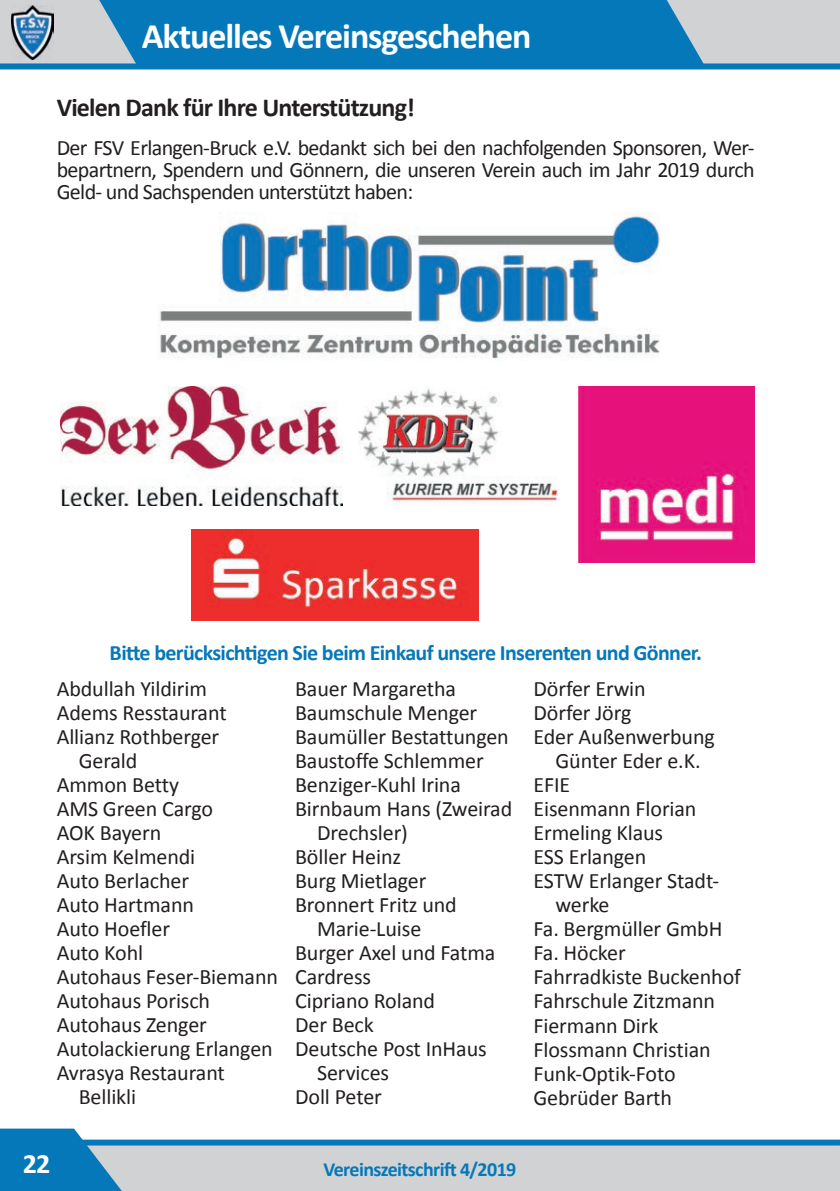
<style>
.page{position:relative;width:840px;height:1191px;background:#fff}
.page>*{position:absolute;margin:0;border:0;box-sizing:border-box;transform-origin:0 0}
.t1{font:700 36px "Calibri";letter-spacing:-.03em;color:#fff}
.t2{font:700 28px "Calibri";color:#fff}
.t3{font:700 26px "Calibri";letter-spacing:-.03em;color:#231f20}
.t4{font:22px/22px "Calibri";letter-spacing:-.005em;color:#231f20;text-align:justify}
.t5{font:700 22px "Calibri";letter-spacing:-.03em;color:#0578b9}
.t6{font:700 20px "Calibri";letter-spacing:-.03em;color:#0578b9}
</style>
<div class="page">
<div style="left:0;top:0;width:839px;height:63px;background:#d1d2d4"></div>
<img style="left:12px;top:6px;width:41px;height:54px">
<svg style="left:91px;top:0;width:615px;height:63px;background:#147ebb"></svg>
<div style="left:0;top:63px;width:839px;height:6px;background:#0578b9"></div>
<svg style="left:0;top:1128px;width:839px;height:63px"></svg>
<img style="left:160px;top:214px;width:500px;height:145px">
<img style="left:60px;top:386px;width:282px;height:120px">
<img style="left:359px;top:388px;width:199px;height:114px">
<img style="left:192px;top:530px;width:286px;height:90px">
<img style="left:578px;top:386px;width:176px;height:176px">
<h1 class="t1" style="left:142px;top:10px;width:391px">Aktuelles Vereinsgeschehen</h1>
<p class="t3" style="left:57px;top:89px;width:359px">Vielen Dank für Ihre Unterstützung!</p>
<p class="t4" style="left:57px;top:136px;width:699px">Der FSV Erlangen-Bruck e.V. bedankt sich bei den nachfolgenden Sponsoren, Wer&shy;bepartnern, Spendern und Gönnern, die unseren Verein auch im Jahr 2019 durch Geld- und Sachspenden unterstützt haben:</p>
<p class="t5" style="left:110px;top:637px;width:593px">Bitte berücksichtigen Sie beim Einkauf unsere Inserenten und Gönner.</p>
<p class="t4" style="left:57px;top:677px;width:152px">Abdullah Yildirim</p>
<p class="t4" style="left:57px;top:701px;width:171px">Adems Resstaurant</p>
<p class="t4" style="left:57px;top:725px;width:164px">Allianz Rothberger</p>
<p class="t4" style="left:79px;top:749px;width:60px">Gerald</p>
<p class="t4" style="left:57px;top:773px;width:124px">Ammon Betty</p>
<p class="t4" style="left:57px;top:797px;width:158px">AMS Green Cargo</p>
<p class="t4" style="left:57px;top:821px;width:106px">AOK Bayern</p>
<p class="t4" style="left:57px;top:845px;width:140px">Arsim Kelmendi</p>
<p class="t4" style="left:57px;top:869px;width:134px">Auto Berlacher</p>
<p class="t4" style="left:57px;top:893px;width:139px">Auto Hartmann</p>
<p class="t4" style="left:57px;top:917px;width:115px">Auto Hoefler</p>
<p class="t4" style="left:57px;top:941px;width:88px">Auto Kohl</p>
<p class="t4" style="left:57px;top:965px;width:223px">Autohaus Feser-Biemann</p>
<p class="t4" style="left:57px;top:989px;width:155px">Autohaus Porisch</p>
<p class="t4" style="left:57px;top:1013px;width:151px">Autohaus Zenger</p>
<p class="t4" style="left:57px;top:1037px;width:217px">Autolackierung Erlangen</p>
<p class="t4" style="left:57px;top:1061px;width:170px">Avrasya Restaurant</p>
<p class="t4" style="left:79px;top:1085px;width:59px">Bellikli</p>
<p class="t4" style="left:533px;top:677px;width:114px">Dörfer Erwin</p>
<p class="t4" style="left:533px;top:701px;width:99px">Dörfer Jörg</p>
<p class="t4" style="left:533px;top:725px;width:183px">Eder Außenwerbung</p>
<p class="t4" style="left:555px;top:749px;width:146px">Günter Eder e.K.</p>
<p class="t4" style="left:533px;top:773px;width:38px">EFIE</p>
<p class="t4" style="left:533px;top:797px;width:164px">Eisenmann Florian</p>
<p class="t4" style="left:533px;top:821px;width:131px">Ermeling Klaus</p>
<p class="t4" style="left:533px;top:845px;width:114px">ESS Erlangen</p>
<p class="t4" style="left:533px;top:869px;width:187px">ESTW Erlanger Stadt-</p>
<p class="t4" style="left:555px;top:893px;width:55px">werke</p>
<p class="t4" style="left:533px;top:917px;width:190px">Fa. Bergmüller GmbH</p>
<p class="t4" style="left:533px;top:941px;width:94px">Fa. Höcker</p>
<p class="t4" style="left:533px;top:965px;width:209px">Fahrradkiste Buckenhof</p>
<p class="t4" style="left:533px;top:989px;width:183px">Fahrschule Zitzmann</p>
<p class="t4" style="left:533px;top:1013px;width:126px">Fiermann Dirk</p>
<p class="t4" style="left:533px;top:1037px;width:178px">Flossmann Christian</p>
<p class="t4" style="left:533px;top:1061px;width:144px">Funk-Optik-Foto</p>
<p class="t4" style="left:533px;top:1085px;width:140px">Gebrüder Barth</p>
<p class="t4" style="left:295px;top:677px;width:162px">Bauer Margaretha</p>
<p class="t4" style="left:295px;top:701px;width:183px">Baumschule Menger</p>
<p class="t4" style="left:295px;top:725px;width:215px">Baumüller Bestattungen</p>
<p class="t4" style="left:295px;top:749px;width:190px">Baustoffe Schlemmer</p>
<p class="t4" style="left:295px;top:773px;width:167px">Benziger-Kuhl Irina</p>
<p class="t4" style="left:295px;top:797px;width:218px">Birnbaum Hans (Zweirad</p>
<p class="t4" style="left:317px;top:821px;width:92px">Drechsler)</p>
<p class="t4" style="left:295px;top:845px;width:107px">Böller Heinz</p>
<p class="t4" style="left:295px;top:869px;width:133px">Burg Mietlager</p>
<p class="t4" style="left:295px;top:893px;width:163px">Bronnert Fritz und</p>
<p class="t4" style="left:317px;top:917px;width:106px">Marie-Luise</p>
<p class="t4" style="left:295px;top:941px;width:202px">Burger Axel und Fatma</p>
<p class="t4" style="left:295px;top:965px;width:77px">Cardress</p>
<p class="t4" style="left:295px;top:989px;width:141px">Cipriano Roland</p>
<p class="t4" style="left:295px;top:1013px;width:80px">Der Beck</p>
<p class="t4" style="left:295px;top:1037px;width:193px">Deutsche Post InHaus</p>
<p class="t4" style="left:317px;top:1061px;width:73px">Services</p>
<p class="t4" style="left:295px;top:1085px;width:88px">Doll Peter</p>
<p class="t2" style="left:23px;top:1144px;width:29px">22</p>
<p class="t6" style="left:323px;top:1155px;width:194px">Vereinszeitschrift 4/2019</p>
</div>
